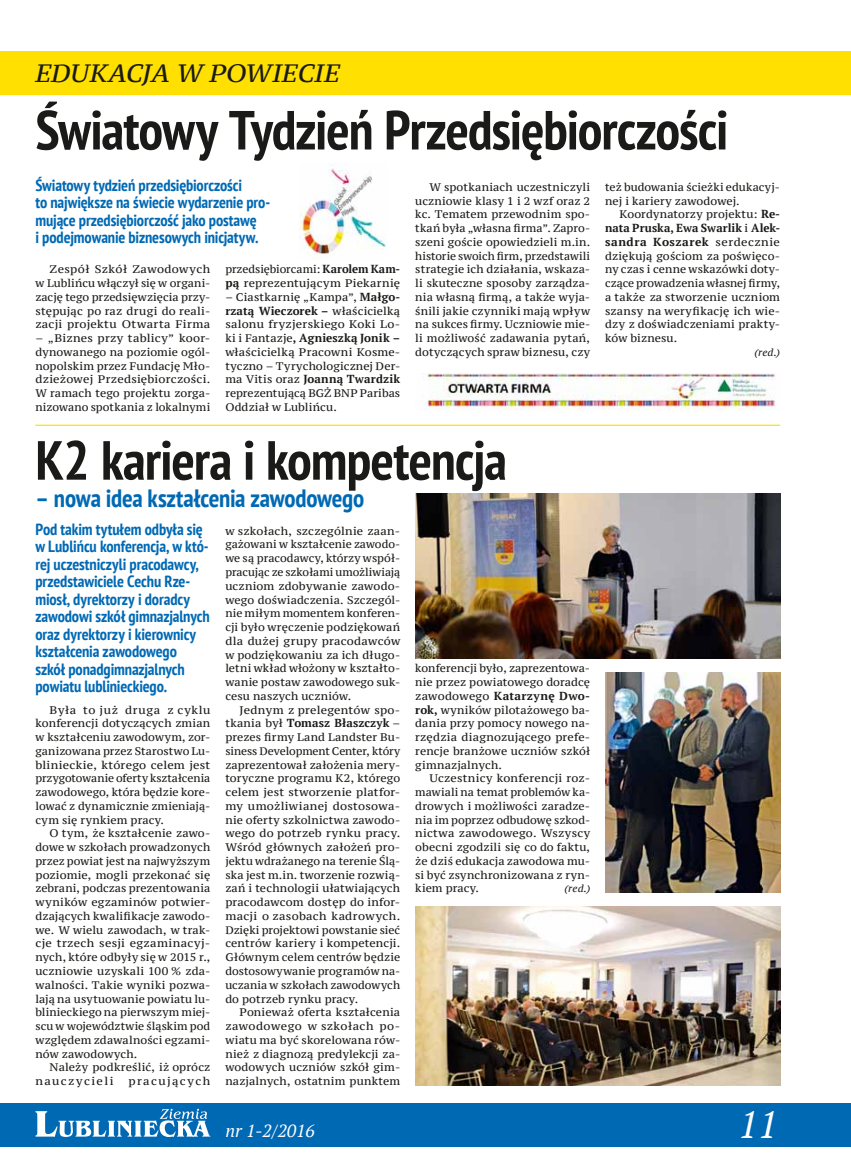
<style>
.page{position:relative;width:851px;height:1170px;background:#fff}
.page>*{position:absolute;margin:0;border:0;box-sizing:border-box;transform-origin:0 0}
.t1{font:700 condensed 55px "PT Sans";letter-spacing:-.02em;color:#1a1a18}
.t2{font:italic 37.5px "PT Serif";color:#fff}
.t3{font:700 condensed 25px "PT Sans";letter-spacing:-.01em;color:#0069b4}
.t4{font:italic 25px "PT Serif Caption";letter-spacing:-.01em;color:#1a1a18}
.t5{font:italic 17.5px "PT Serif";color:#fff}
.t6{font:700 condensed 16.25px/17.5px "PT Sans";letter-spacing:-.01em;color:#0069b4}
.t7{font:700 11.62px/13.8px "PT Serif";letter-spacing:.015em;color:#1a1a18}
.t8{font:11px/13.8px "PT Serif Caption";letter-spacing:.01em;color:#1a1a18;text-align:justify}
.t9{font:11px "PT Serif Caption";letter-spacing:.12em;color:#1a1a18}
.t10{font:italic 10px "PT Serif Caption";letter-spacing:.01em;color:#1a1a18}
.s1{font-family:"PT Serif";font-weight:700;font-size:11.62px}
.s2{font-family:"PT Serif Caption";font-weight:400;font-size:11px}
</style>
<div class="page">
<div style="left:0;top:1103px;width:850px;height:43px;background:#0069b4"></div>
<svg style="left:35px;top:1108px;width:175px;height:28px"></svg>
<img style="left:299px;top:163px;width:88px;height:96px">
<img style="left:424px;top:373px;width:352px;height:38px">
<div style="left:0;top:51px;width:850px;height:43px;background:#ffe000"></div>
<hr style="left:35px;top:424px;width:745px;height:2px;background:#ffe000">
<img style="left:605px;top:672px;width:175px;height:220px">
<img style="left:415px;top:493px;width:365px;height:165px">
<img style="left:415px;top:906px;width:365px;height:178px">
<h3 class="t4" style="left:35px;top:57px;width:306px">EDUKACJA W POWIECIE</h3>
<h1 class="t1" style="left:35px;top:94px;width:694px">Światowy Tydzień Przedsiębiorczości</h1>
<h3 class="t6" style="left:35px;top:176px;width:236px">Światowy tydzień przedsiębiorczości<br>to największe na świecie wydarzenie pro&shy;mujące przedsiębiorczość jako postawę<br>i podejmowanie biznesowych inicjatyw.</h3>
<p class="t8" style="left:35px;top:262px;width:176px;text-indent:14px">Zespół Szkół Zawodowych w Lublińcu włączył się w organi&shy;zację tego przedsięwzięcia przy&shy;stępując po raz drugi do reali&shy;zacji projektu Otwarta Firma</p>
<p class="t8" style="left:35px;top:331px;width:176px">– „Biznes przy tablicy” koor&shy;dynowanego na poziomie ogól&shy;nopolskim przez Fundację Mło&shy;dzieżowej Przedsiębiorczości.<br>W ramach tego projektu zorga&shy;nizowano spotkania z lokalnymi</p>
<p class="t8" style="left:225px;top:262px;width:176px">przedsiębiorcami: <span class="s1">Karolem Kam&shy;pą</span> reprezentującym Piekarnię</p>
<p class="t8" style="left:225px;top:290px;width:176px">– Ciastkarnię „Kampa”, <span class="s1">Małgo-</span></p>
<p class="t7" style="left:225px;top:303px;width:176px">rzatą Wieczorek – <span class="s2">właścicielką</span></p>
<p class="t8" style="left:225px;top:317px;width:176px">salonu fryzjerskiego Koki Lo-</p>
<p class="t7" style="left:225px;top:331px;width:176px"><span class="s2">ki i Fantazje</span>, Agnieszką Jonik –</p>
<p class="t8" style="left:225px;top:345px;width:176px">właścicielką Pracowni Kosme&shy;tyczno – Tyrychologicznej Der-</p>
<p class="t7" style="left:225px;top:372px;width:176px"><span class="s2">ma Vitis oraz</span> Joanną Twardzik</p>
<p class="t8" style="left:225px;top:386px;width:176px">reprezentującą BGŻ BNP Paribas<br>Oddział w Lublińcu.</p>
<p class="t8" style="left:415px;top:180px;width:176px;text-indent:14px">W spotkaniach uczestniczyli uczniowie klasy 1 i 2 wzf oraz 2 kc. Tematem przewodnim spo&shy;tkań była „własna firma”. Zapro&shy;szeni goście opowiedzieli m.in. historie swoich firm, przedstawili strategie ich działania, wskaza&shy;li skuteczne sposoby zarządza&shy;nia własną firmą, a także wyja&shy;śnili jakie czynniki mają wpływ na sukces firmy. Uczniowie mie&shy;li możliwość zadawania pytań, dotyczących spraw biznesu, czy</p>
<p class="t8" style="left:605px;top:180px;width:176px">też budowania ścieżki edukacyj&shy;nej i kariery zawodowej.</p>
<p class="t8" style="left:619px;top:207px;width:162px">Koordynatorzy projektu: <span class="s1">Re-</span></p>
<p class="t7" style="left:605px;top:221px;width:176px">nata Pruska, Ewa Swarlik <span class="s2">i</span> Alek&shy;sandra Koszarek <span class="s2">serdecznie</span></p>
<p class="t8" style="left:605px;top:249px;width:176px">dziękują gościom za poświęco&shy;ny czas i cenne wskazówki doty&shy;czące prowadzenia własnej firmy, a także za stworzenie uczniom szansy na weryfikację ich wie&shy;dzy z doświadczeniami prakty&shy;ków biznesu.</p>
<p class="t10" style="left:754px;top:346px;width:27px">(red.)</p>
<h1 class="t1" style="left:35px;top:424px;width:473px">K2 kariera i kompetencja</h1>
<h3 class="t3" style="left:35px;top:481px;width:330px">– nowa idea kształcenia zawodowego</h3>
<p class="t8" style="left:225px;top:524px;width:176px">w szkołach, szczególnie zaan&shy;gażowani w kształcenie zawodo&shy;we są pracodawcy, którzy współ&shy;pracując ze szkołami umożliwiają uczniom zdobywanie zawodo&shy;wego doświadczenia. Szczegól&shy;nie miłym momentem konferen&shy;cji było wręczenie podziękowań dla dużej grupy pracodawców w podziękowaniu za ich długo&shy;letni wkład włożony w kształto&shy;wanie postaw zawodowego suk&shy;cesu naszych uczniów.</p>
<p class="t8" style="left:239px;top:702px;width:162px">Jednym z prelegentów spo-</p>
<p class="t7" style="left:225px;top:716px;width:176px"><span class="s2">tkania był</span> Tomasz Błaszczyk <span class="s2">–</span></p>
<p class="t8" style="left:225px;top:730px;width:176px">prezes firmy Land Landster Bu&shy;siness Development Center, który zaprezentował założenia mery&shy;toryczne programu K2, którego celem jest stworzenie platfor&shy;my umożliwianej dostosowa&shy;nie oferty szkolnictwa zawodo&shy;wego do potrzeb rynku pracy.<br>Wśród głównych założeń pro&shy;jektu wdrażanego na terenie Ślą&shy;ska jest m.in. tworzenie rozwią&shy;zań i technologii ułatwiających pracodawcom dostęp do infor&shy;macji o zasobach kadrowych.<br>Dzięki projektowi powstanie sieć centrów kariery i kompetencji.<br>Głównym celem centrów będzie dostosowywanie programów na&shy;uczania w szkołach zawodowych do potrzeb rynku pracy.</p>
<p class="t8" style="left:225px;top:1005px;width:176px;text-indent:14px">Ponieważ oferta kształcenia zawodowego w szkołach po&shy;wiatu ma być skorelowana rów&shy;nież z diagnozą predylekcji za&shy;wodowych uczniów szkół gim&shy;nazjalnych, ostatnim punktem</p>
<p class="t6" style="left:35px;top:520px;width:176px">Pod takim tytułem odbyła się w Lublińcu konferencja, w któ&shy;rej uczestniczyli pracodawcy, przedstawiciele Cechu Rze&shy;miosł, dyrektorzy i doradcy zawodowi szkół gimnazjalnych oraz dyrektorzy i kierownicy kształcenia zawodowego szkół ponadgimnazjalnych powiatu lublinieckiego.</p>
<p class="t8" style="left:35px;top:702px;width:176px;text-indent:14px">Była to już druga z cyklu konferencji dotyczących zmian w kształceniu zawodowym, zor&shy;ganizowana przez Starostwo Lu&shy;blinieckie, którego celem jest przygotowanie oferty kształcenia zawodowego, która będzie kore&shy;lować z dynamicznie zmieniają&shy;cym się rynkiem pracy.</p>
<p class="t8" style="left:35px;top:826px;width:176px;text-indent:14px">O tym, że kształcenie zawo&shy;dowe w szkołach prowadzonych przez powiat jest na najwyższym poziomie, mogli przekonać się zebrani, podczas prezentowania wyników egzaminów potwier&shy;dzających kwalifikacje zawodo&shy;we. W wielu zawodach, w trak&shy;cje trzech sesji egzaminacyj&shy;nych, które odbyły się w 2015 r., uczniowie uzyskali 100 % zda&shy;walności. Takie wyniki pozwa&shy;lają na usytuowanie powiatu lu&shy;blinieckiego na pierwszym miej&shy;scu w województwie śląskim pod względem zdawalności egzami&shy;nów zawodowych.</p>
<p class="t8" style="left:35px;top:1060px;width:176px;text-indent:14px">Należy podkreślić, iż oprócz nauczycieli</p>
<p class="t8" style="left:415px;top:661px;width:176px">konferencji było, zaprezentowa&shy;nie przez powiatowego doradcę</p>
<p class="t7" style="left:415px;top:688px;width:176px"><span class="s2">zawodowego</span> Katarzynę Dwo-</p>
<p class="t8" style="left:415px;top:702px;width:176px"><span class="s1">rok,</span> wyników pilotażowego ba&shy;dania przy pomocy nowego na&shy;rzędzia diagnozującego prefe&shy;rencje branżowe uczniów szkół gimnazjalnych.</p>
<p class="t8" style="left:415px;top:771px;width:176px;text-indent:14px">Uczestnicy konferencji roz&shy;mawiali na temat problemów ka&shy;drowych i możliwości zaradze&shy;nia im poprzez odbudowę szkod&shy;nictwa zawodowego. Wszyscy obecni zgodzili się co do faktu, że dziś edukacja zawodowa mu&shy;si być zsynchronizowana z ryn&shy;kiem pracy.</p>
<p class="t10" style="left:564px;top:882px;width:27px">(red.)</p>
<p class="t9" style="left:128px;top:1073px;width:83px">pracujących</p>
<h3 class="t5" style="left:225px;top:1119px;width:91px">nr 1-2/2016</h3>
<h2 class="t2" style="left:738px;top:1100px;width:41px">11</h2>
</div>
